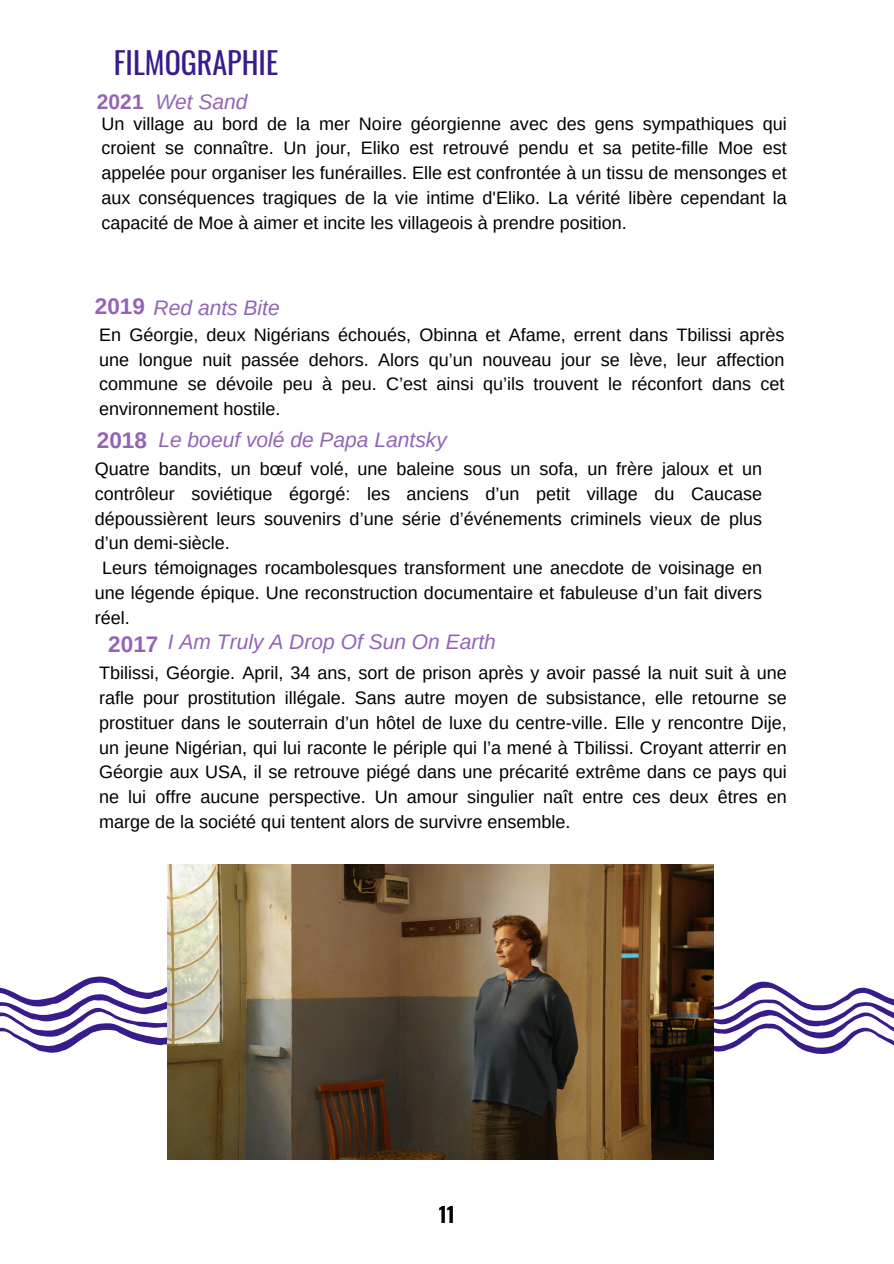
<style>
.page{position:relative;width:894px;height:1264px;background:#fff}
.page>*{position:absolute;margin:0;border:0;box-sizing:border-box;transform-origin:0 0}
.t1{font:30px "Oswald";color:#381c8b}
.t2{font:700 22.5px "Arimo";color:#9364b6}
.t3{font:italic 21px "Arimo";color:#9364b6}
.t4{font:700 21px "Oswald";color:#000}
.t5{font:18px/24.8px "Arimo";color:#000;text-align:justify}
.s1{font-weight:700;font-style:normal}
.s2{font-weight:700;font-style:normal;font-size:22.5px}
</style>
<div class="page">
<svg style="left:0;top:976px;width:168px;height:77px"></svg>
<svg style="left:713px;top:976px;width:180px;height:77px"></svg>
<img style="left:168px;top:864px;width:545px;height:295px">
<p class="t1" style="left:114px;top:39px;width:166px">FILMOGRAPHIE</p>
<p class="t3" style="left:97px;top:90px;width:152px"><span class="s1">2021</span> Wet Sand</p>
<p class="t5" style="left:101px;top:111px;width:686px">Un village au bord de la mer Noire géorgienne avec des gens sympathiques qui croient se connaître. Un jour, Eliko est retrouvé pendu et sa petite-fille Moe est appelée pour organiser les funérailles. Elle est confrontée à un tissu de mensonges et aux conséquences tragiques de la vie intime d'Eliko. La vérité libère cependant la capacité de Moe à aimer et incite les villageois à prendre position.</p>
<p class="t3" style="left:95px;top:296px;width:186px"><span class="s2">2019</span> Red ants Bite</p>
<p class="t5" style="left:99px;top:322px;width:686px">En Géorgie, deux Nigérians échoués, Obinna et Afame, errent dans Tbilissi après une longue nuit passée dehors. Alors qu’un nouveau jour se lève, leur affection commune se dévoile peu à peu. C’est ainsi qu’ils trouvent le réconfort dans cet environnement hostile.</p>
<p class="t2" style="left:97px;top:428px;width:52px">2018</p>
<p class="t3" style="left:158px;top:428px;width:290px">Le boeuf volé de Papa Lantsky</p>
<p class="t5" style="left:95px;top:456px;width:668px">Quatre bandits, un bœuf volé, une baleine sous un sofa, un frère jaloux et un contrôleur soviétique égorgé: les anciens d’un petit village du Caucase dépoussièrent leurs souvenirs d’une série d’événements criminels vieux de plus d’un demi-siècle.</p>
<p class="t5" style="left:95px;top:555px;width:668px;text-indent:7px">Leurs témoignages rocambolesques transforment une anecdote de voisinage en une légende épique. Une reconstruction documentaire et fabuleuse d’un fait divers réel.</p>
<p class="t2" style="left:108px;top:632px;width:52px">2017</p>
<p class="t3" style="left:168px;top:630px;width:329px">I Am Truly A Drop Of Sun On Earth</p>
<p class="t5" style="left:99px;top:660px;width:689px">Tbilissi, Géorgie. April, 34 ans, sort de prison après y avoir passé la nuit suit à une rafle pour prostitution illégale. Sans autre moyen de subsistance, elle retourne se prostituer dans le souterrain d’un hôtel de luxe du centre-ville. Elle y rencontre Dije, un jeune Nigérian, qui lui raconte le périple qui l’a mené à Tbilissi. Croyant atterrir en Géorgie aux USA, il se retrouve piégé dans une précarité extrême dans ce pays qui ne lui offre aucune perspective. Un amour singulier naît entre ces deux êtres en marge de la société qui tentent alors de survivre ensemble.</p>
<p class="t4" style="left:438px;top:1198px;width:18px">11</p>
</div>
